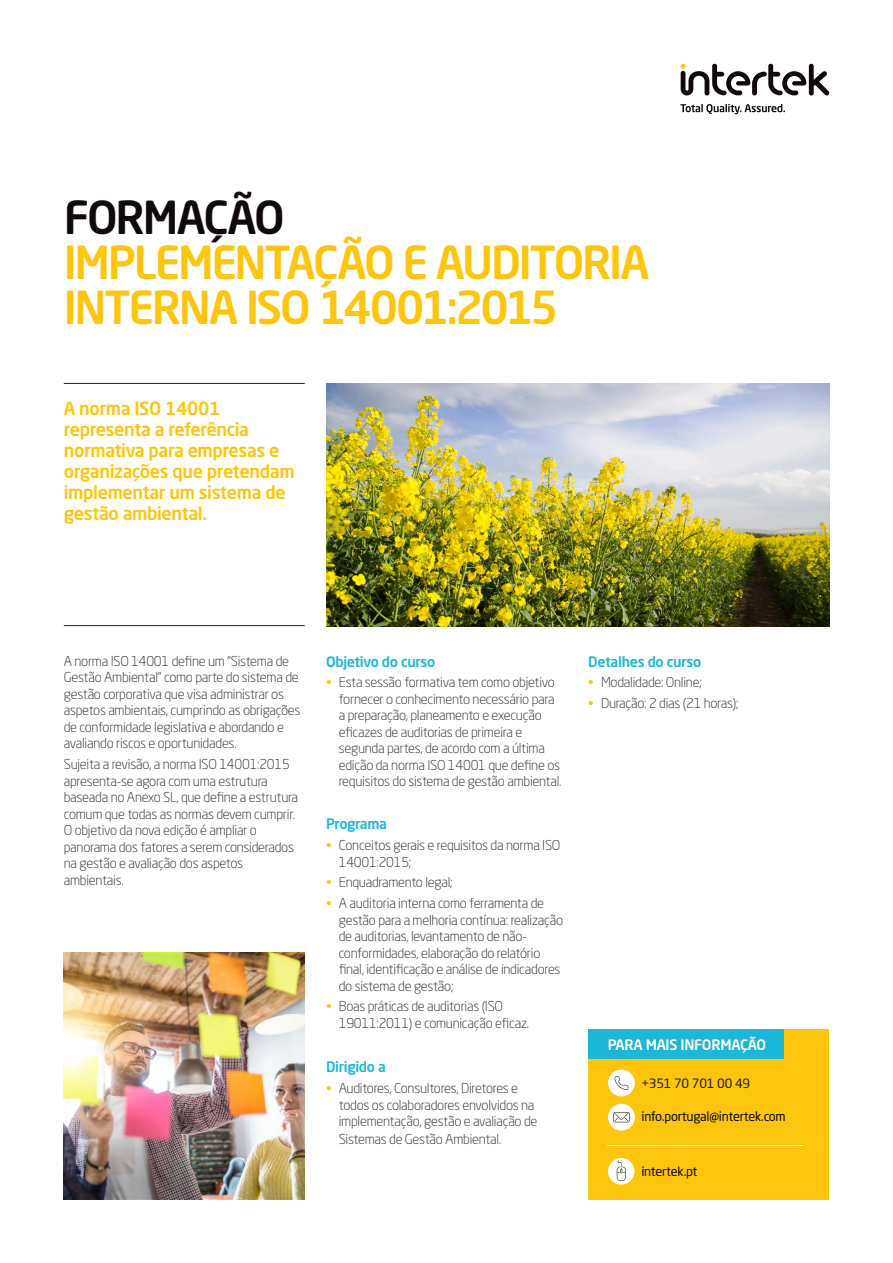
<style>
.page{position:relative;width:893px;height:1263px;background:#fff}
.page>*{position:absolute;margin:0;border:0;box-sizing:border-box;transform-origin:0 0}
.t1{font:500 45px/45px "Neo Sans Std";letter-spacing:-.05em;color:#fec50d}
.Introduction_Paragra{font:500 18px/21px "Neo Sans Std";letter-spacing:-.02em;color:#fec50d}
.Body_Text{font:500 14.25px "Neo Sans Std";letter-spacing:-.02em;color:#1cb6d8}
.Bullet_Text{font:500 14.25px "Neo Sans Std";letter-spacing:-.02em;color:#1cb6d8}
.More_Information{font:500 14.25px "Neo Sans Std";letter-spacing:-.02em;color:#fff}
.Bullet_Text-2{font:300 13.5px/16.5px "Neo Sans Std";letter-spacing:-.02em;color:#231f20}
.Contact_Details{font:12.75px "Neo Sans Std";letter-spacing:-.02em;color:#110a0c}
.Contact_Details-2{font:12.75px "Neo Sans Std";letter-spacing:-.02em;color:#231f20}
.s1{color:#110a0c}
.s2{color:#fec50d}
</style>
<div class="page">
<svg style="left:680px;top:104px;width:105px;height:10px"></svg>
<svg style="left:681px;top:64px;width:148px;height:31px"></svg>
<hr style="left:64px;top:625px;width:241px;height:1px;background:#231f20">
<hr style="left:64px;top:383px;width:241px;height:1px;background:#231f20">
<div style="left:588px;top:1029px;width:241px;height:170px;background:#fec50d"></div>
<div style="left:588px;top:1029px;width:196px;height:30px;background:#1cb6d8"></div>
<div style="left:608px;top:1069px;width:27px;height:27px;background:#fff;border-radius:50%"></div>
<svg style="left:614px;top:1076px;width:14px;height:14px"></svg>
<div style="left:608px;top:1104px;width:27px;height:27px;background:#fff;border-radius:50%"></div>
<svg style="left:613px;top:1112px;width:16px;height:10px"></svg>
<div style="left:608px;top:1158px;width:26px;height:26px;background:#fff;border-radius:50%"></div>
<svg style="left:617px;top:1160px;width:9px;height:21px"></svg>
<hr style="left:607px;top:1145px;width:196px;height:1px;background:#fff">
<img style="left:326px;top:384px;width:503px;height:242px">
<img style="left:64px;top:952px;width:241px;height:247px">
<p class="t1" style="left:64px;top:194px;width:587px"><span class="s1">FORMAÇÃO<br></span>IMPLEMENTAÇÃO E AUDITORIA<br>INTERNA ISO 14001:2015</p>
<p class="Introduction_Paragra" style="left:64px;top:397px;width:232px">A norma ISO 14001 representa a referência normativa para empresas e organizações que pretendam implementar um sistema de gestão ambiental.</p>
<p class="Bullet_Text-2" style="left:64px;top:653px;width:238px">A norma ISO 14001 define um “Sistema de Gestão Ambiental” como parte do sistema de gestão corporativa que visa administrar os aspetos ambientais, cumprindo as obrigações de conformidade legislativa e abordando e avaliando riscos e oportunidades.</p>
<p class="Bullet_Text-2" style="left:64px;top:756px;width:236px">Sujeita a revisão, a norma ISO 14001:2015 apresenta-se agora com uma estrutura baseada no Anexo SL, que define a estrutura comum que todas as normas devem cumprir.<br>O objetivo da nova edição é ampliar o panorama dos fatores a serem considerados na gestão e avaliação dos aspetos ambientais.</p>
<p class="Body_Text" style="left:326px;top:652px;width:111px">Objetivo do curso</p>
<p class="Bullet_Text-2" style="left:339px;top:674px;width:224px;text-indent:-13px"><span class="s2">•</span> Esta sessão formativa tem como objetivo fornecer o conhecimento necessário para a preparação, planeamento e execução eficazes de auditorias de primeira e segunda partes, de acordo com a última edição da norma ISO 14001 que define os requisitos do sistema de gestão ambiental.</p>
<p class="Bullet_Text" style="left:326px;top:815px;width:63px">Programa</p>
<p class="Bullet_Text-2" style="left:339px;top:837px;width:223px;text-indent:-13px"><span class="s2">•</span> Conceitos gerais e requisitos da norma ISO<br>14001:2015;</p>
<p class="Bullet_Text-2" style="left:326px;top:874px;width:128px"><span class="s2">•</span> Enquadramento legal;</p>
<p class="Bullet_Text-2" style="left:339px;top:895px;width:226px;text-indent:-13px"><span class="s2">•</span> A auditoria interna como ferramenta de gestão para a melhoria contínua: realização de auditorias, levantamento de não&shy;conformidades, elaboração do relatório final, identificação e análise de indicadores do sistema de gestão;</p>
<p class="Bullet_Text-2" style="left:339px;top:998px;width:192px;text-indent:-13px"><span class="s2">•</span> Boas práticas de auditorias (ISO<br>19011:2011) e comunicação eficaz.</p>
<p class="Body_Text" style="left:326px;top:1058px;width:61px">Dirigido a</p>
<p class="Bullet_Text-2" style="left:339px;top:1080px;width:200px;text-indent:-13px"><span class="s2">•</span> Auditores, Consultores, Diretores e todos os colaboradores envolvidos na implementação, gestão e avaliação de</p>
<p class="Bullet_Text-2" style="left:339px;top:1131px;width:164px">Sistemas de Gestão Ambiental.</p>
<p class="Bullet_Text" style="left:588px;top:652px;width:115px">Detalhes do curso</p>
<p class="Bullet_Text-2" style="left:588px;top:674px;width:115px"><span class="s2">•</span> Modalidade: Online;</p>
<p class="Bullet_Text-2" style="left:588px;top:695px;width:152px"><span class="s2">•</span> Duração: 2 dias (21 horas);</p>
<p class="More_Information" style="left:608px;top:1036px;width:160px">PARA MAIS INFORMAÇÃO</p>
<p class="Contact_Details-2" style="left:641px;top:1075px;width:110px">+351 70 701 00 49</p>
<p class="Contact_Details" style="left:641px;top:1108px;width:146px">info.portugal@intertek.com</p>
<p class="Contact_Details" style="left:641px;top:1164px;width:57px">intertek.pt</p>
</div>
